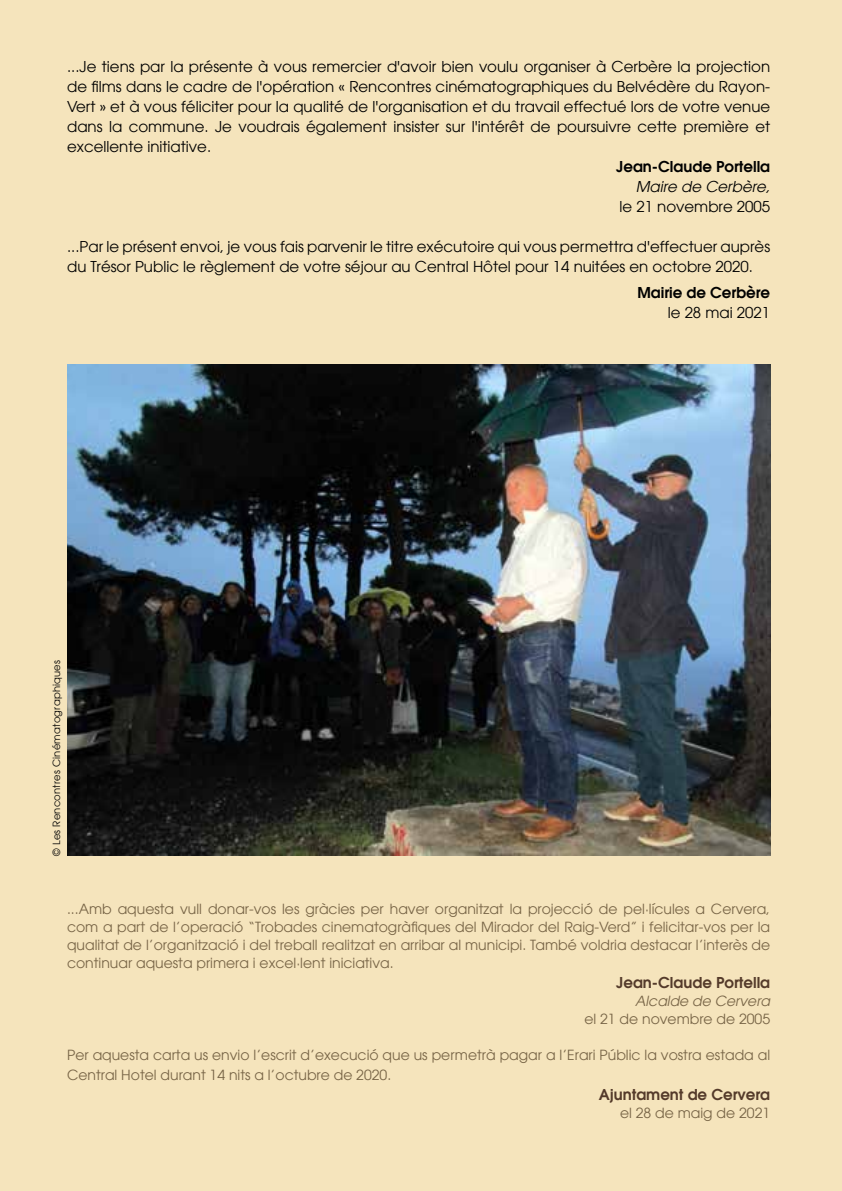
<style>
.page{position:relative;width:842px;height:1191px;background:#f5e4bc}
.page>*{position:absolute;margin:0;border:0;box-sizing:border-box;transform-origin:0 0}
.t1{font:15px/20px "Avant Garde LT";color:#000;text-align:justify}
.t2{font:600 15px "Avant Garde LT";color:#543a2a}
.t3{font:600 15px "Avant Garde LT";color:#000}
.t4{font:italic 15px "Avant Garde LT";color:#000}
.t5{font:14px/18px "Avant Garde LT";color:#776446;text-align:justify}
.t6{font:italic 14px "Avant Garde LT";color:#776446}
.t7{font:10px "Avant Garde LT";letter-spacing:.02em;color:#000}
</style>
<div class="page">
<img style="left:67px;top:364px;width:703px;height:491px">
<p class="t1" style="left:67px;top:57px;width:705px">...Je tiens par la présente à vous remercier d'avoir bien voulu organiser à Cerbère la projection de films dans le cadre de l'opération « Rencontres cinématographiques du Belvédère du Rayon-Vert » et à vous féliciter pour la qualité de l'organisation et du travail effectué lors de votre venue dans la commune. Je voudrais également insister sur l'intérêt de poursuivre cette première et excellente initiative.</p>
<p class="t3" style="left:616px;top:157px;width:155px">Jean-Claude Portella</p>
<p class="t4" style="left:636px;top:178px;width:136px">Maire de Cerbère,</p>
<p class="t1" style="left:619px;top:197px;width:152px">le 21 novembre 2005</p>
<p class="t1" style="left:67px;top:237px;width:705px">...Par le présent envoi, je vous fais parvenir le titre exécutoire qui vous permettra d'effectuer auprès du Trésor Public le règlement de votre séjour au Central Hôtel pour 14 nuitées en octobre 2020.</p>
<p class="t3" style="left:637px;top:283px;width:134px">Mairie de Cerbère</p>
<p class="t1" style="left:668px;top:303px;width:104px">le 28 mai 2021</p>
<p class="t7" style="left:51px;top:855px;width:197px;rotate:-90deg">© Les Rencontres Cinématographiques</p>
<p class="t5" style="left:67px;top:900px;width:704px">...Amb aquesta vull donar-vos les gràcies per haver organitzat la projecció de pel∙ lícules a Cervera, com a part de l’operació “Trobades cinematogràfiques del Mirador del Raig-Verd” i felicitar-vos per la qualitat de l’organització i del treball realitzat en arribar al municipi. També voldria destacar l’interès de continuar aquesta primera i excel∙lent iniciativa.</p>
<p class="t2" style="left:616px;top:973px;width:155px">Jean-Claude Portella</p>
<p class="t6" style="left:635px;top:993px;width:137px">Alcalde de Cervera</p>
<p class="t5" style="left:584px;top:1010px;width:187px">el 21 de novembre de 2005</p>
<p class="t5" style="left:67px;top:1045px;width:704px;line-height:20px">Per aquesta carta us envio l’escrit d’execució que us permetrà pagar a l’Erari Públic la vostra estada al<br>Central Hotel durant 14 nits a l’octubre de 2020.</p>
<p class="t2" style="left:599px;top:1085px;width:173px">Ajuntament de Cervera</p>
<p class="t5" style="left:620px;top:1104px;width:152px">el 28 de maig de 2021</p>
</div>
